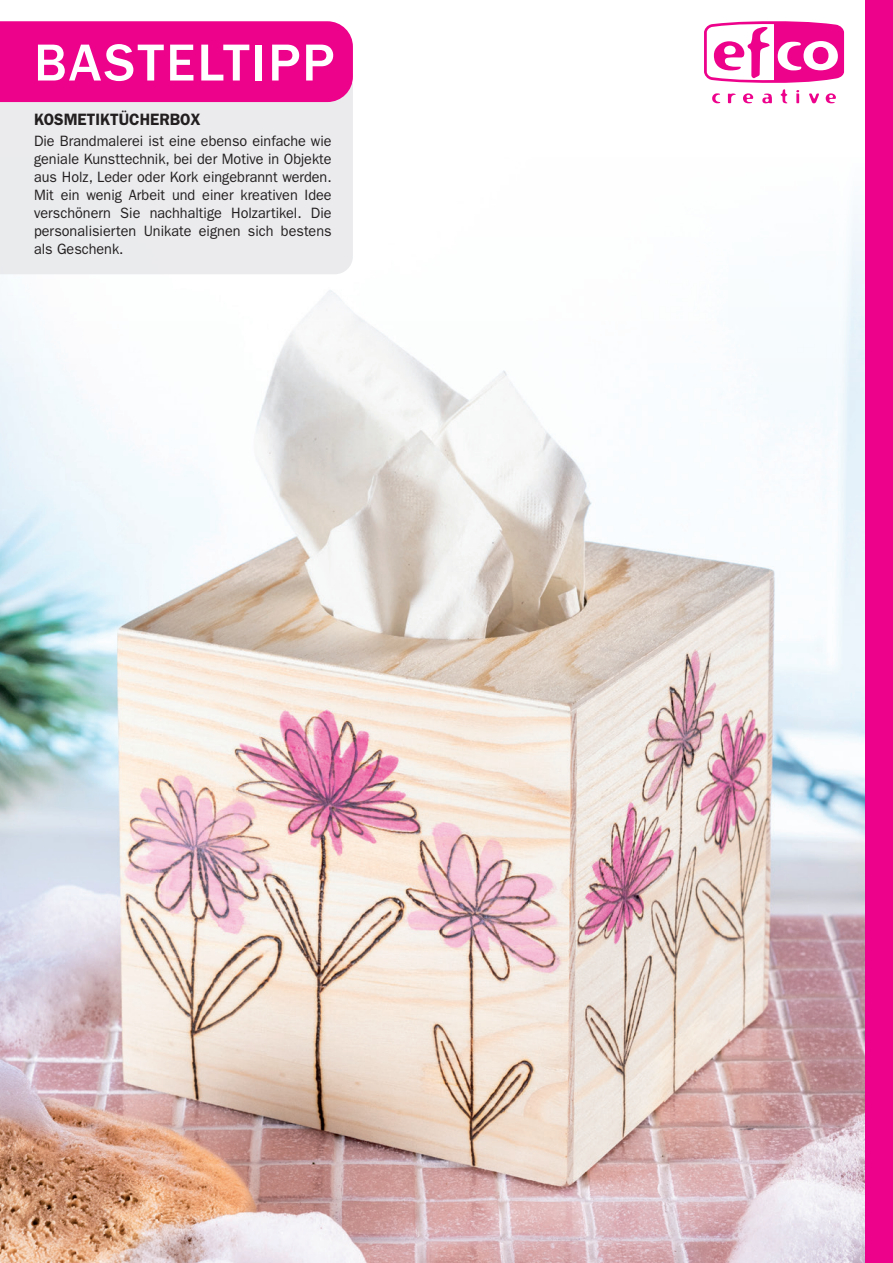
<style>
.page{position:relative;width:893px;height:1263px;background:#fff}
.page>*{position:absolute;margin:0;border:0;box-sizing:border-box;transform-origin:0 0}
.t1{font:500 53.85px "Franklin Gothic";letter-spacing:.04em;color:#fff}
.t2{font:600 16.5px "Franklin Gothic";color:#231f20;scale:.96 1}
.t3{font:15px/18px "Franklin Gothic";color:#231f20;text-align:justify;scale:.96 1}
</style>
<div class="page">
<img style="left:0;top:214px;width:865px;height:1049px">
<div style="left:865px;top:0;width:28px;height:1263px;background:#ed028c"></div>
<svg style="left:704px;top:21px;width:140px;height:62px"></svg>
<svg style="left:743px;top:93px;width:10px;height:10px"></svg>
<svg style="left:781px;top:89px;width:6px;height:14px"></svg>
<svg style="left:728px;top:93px;width:8px;height:10px"></svg>
<svg style="left:809px;top:93px;width:10px;height:10px"></svg>
<svg style="left:712px;top:93px;width:8px;height:10px"></svg>
<svg style="left:762px;top:94px;width:10px;height:9px"></svg>
<svg style="left:796px;top:90px;width:3px;height:13px"></svg>
<svg style="left:826px;top:93px;width:10px;height:10px"></svg>
<div style="left:0;top:102px;width:353px;height:172px;background:#ebebed"></div>
<div style="left:0;top:21px;width:353px;height:81px;background:#ed028c"></div>
<h1 class="t1" style="left:34px;top:29px;width:302px">BASTELTIPP</h1>
<p class="t2" style="left:34px;top:110px;width:175px">KOSMETIKTÜCHERBOX</p>
<p class="t3" style="left:34px;top:132px;width:312px">Die Brandmalerei ist eine ebenso einfache wie geniale Kunsttechnik, bei der Motive in Objekte aus Holz, Leder oder Kork eingebrannt werden.<br>Mit ein wenig Arbeit und einer kreativen Idee verschönern Sie nachhaltige Holzartikel. Die personalisierten Unikate eignen sich bestens als Geschenk.</p>
</div>
